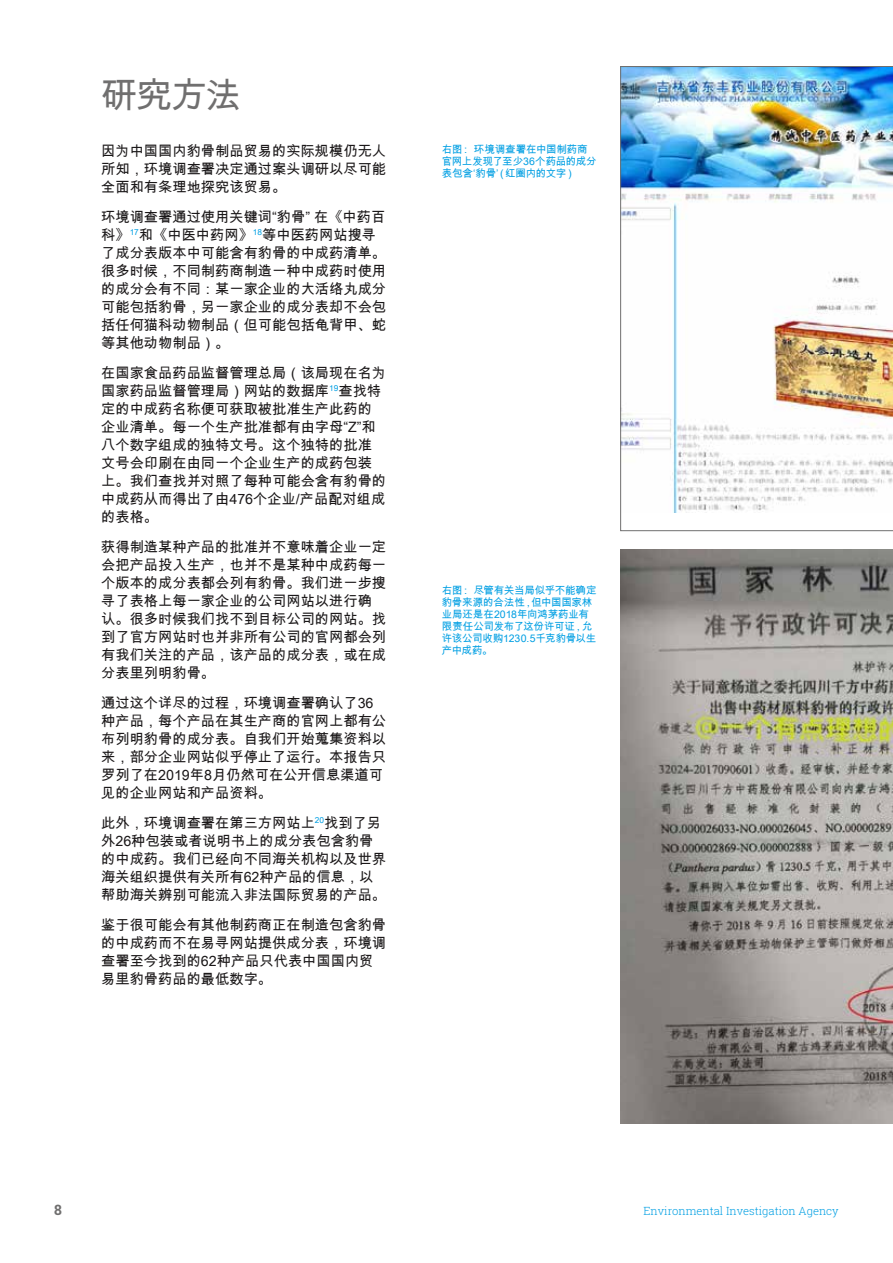
<style>
.page{position:relative;width:893px;height:1263px;background:#fff}
.page>*{position:absolute;margin:0;border:0;box-sizing:border-box;transform-origin:0 0}
.t1{font:36px "Arial Unicode MS";color:#706f6f}
.t2{font:14.25px/18px "Arial Unicode MS";color:#1a1718}
.t3{font:700 14.25px "Roboto Slab";color:#706f6f}
.t4{font:300 11.25px "Roboto Slab";color:#009fe3}
.t5{font:10.5px/12px "Arial Unicode MS";letter-spacing:-.02em;color:#009fe3}
</style>
<div class="page">
<img style="left:620px;top:66px;width:273px;height:465px">
<img style="left:620px;top:549px;width:273px;height:574px">
<h1 class="t1" style="left:101px;top:69px;width:141px">研究方法</h1>
<p class="t2" style="left:101px;top:141px;width:286px;text-align:justify">因为中国国内豹骨制品贸易的实际规模仍无人所知，环境调查署决定通过案头调研以尽可能全面和有条理地探究该贸易。</p>
<p class="t2" style="left:101px;top:207px;width:286px">环境调查署通过使用关键词“豹骨” 在《中药百科》<sup>17</sup>和《中医中药网》<sup>18</sup>等中医药网站搜寻了成分表版本中可能含有豹骨的中成药清单。很多时候，不同制药商制造一种中成药时使用的成分会有不同：某一家企业的大活络丸成分可能包括豹骨，另一家企业的成分表却不会包括任何猫科动物制品（但可能包括龟背甲、蛇等其他动物制品）。</p>
<p class="t2" style="left:101px;top:363px;width:287px">在国家食品药品监督管理总局（该局现在名为国家药品监督管理局）网站的数据库<sup>19</sup>查找特定的中成药名称便可获取被批准生产此药的企业清单。每一个生产批准都有由字母“Z”和八个数字组成的独特文号。这个独特的批准文号会印刷在由同一个企业生产的成药包装上。我们查找并对照了每种可能会含有豹骨的中成药从而得出了由476个企业/产品配对组成的表格。</p>
<p class="t2" style="left:101px;top:537px;width:286px">获得制造某种产品的批准并不意味着企业一定会把产品投入生产，也并不是某种中成药每一个版本的成分表都会列有豹骨。我们进一步搜寻了表格上每一家企业的公司网站以进行确认。很多时候我们找不到目标公司的网站。找到了官方网站时也并非所有公司的官网都会列有我们关注的产品，该产品的成分表，或在成分表里列明豹骨。</p>
<p class="t2" style="left:101px;top:693px;width:286px">通过这个详尽的过程，环境调查署确认了36种产品，每个产品在其生产商的官网上都有公布列明豹骨的成分表。自我们开始蒐集资料以来，部分企业网站似乎停止了运行。本报告只罗列了在2019年8月仍然可在公开信息渠道可见的企业网站和产品资料。</p>
<p class="t2" style="left:101px;top:813px;width:286px">此外，环境调查署在第三方网站上<sup>20</sup>找到了另外26种包装或者说明书上的成分表包含豹骨的中成药。我们已经向不同海关机构以及世界海关组织提供有关所有62种产品的信息，以帮助海关辨别可能流入非法国际贸易的产品。</p>
<p class="t2" style="left:101px;top:915px;width:286px">鉴于很可能会有其他制药商正在制造包含豹骨的中成药而不在易寻网站提供成分表，环境调查署至今找到的62种产品只代表中国国内贸易里豹骨药品的最低数字。</p>
<p class="t5" style="left:442px;top:143px;width:156px">右图： 环境调查署在中国制药商官网上发现了至少36个药品的成分表包含‘豹骨’（红圈内的文字）</p>
<p class="t5" style="left:442px;top:584px;width:156px">右图： 尽管有关当局似乎不能确定豹骨来源的合法性，但中国国家林业局还是在2018年向鸿茅药业有限责任公司发布了这份许可证，允许该公司收购1230.5千克豹骨以生产中成药。</p>
<p class="t3" style="left:54px;top:1200px;width:9px">8</p>
<p class="t4" style="left:644px;top:1203px;width:197px">Environmental Investigation Agency</p>
</div>
